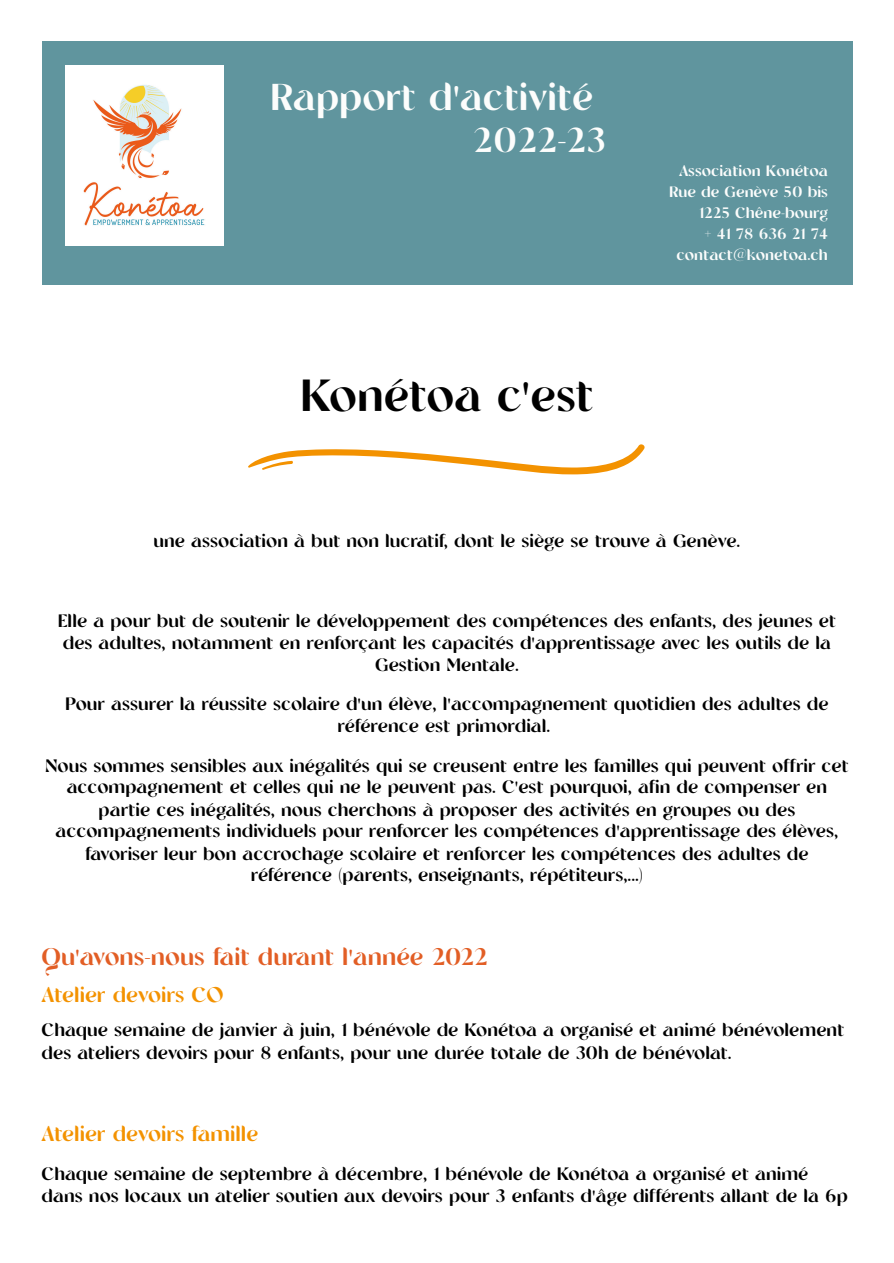
<style>
.page{position:relative;width:894px;height:1263px;background:#fff}
.page>*{position:absolute;margin:0;border:0;box-sizing:border-box;transform-origin:0 0}
.t1{font:45px "Tangerine";letter-spacing:-.005em;color:#000}
.t2{font:37.35px "Tangerine";color:#fcfdfc}
.t3{font:34.5px "Tangerine";color:#fcfdfc}
.t4{font:24px "Tangerine";color:#e25e25}
.t5{font:21px "Tangerine";color:#f39200}
.t6{font:18px/21.9px "Tangerine";color:#000;text-align:center}
.t7{font:15.15px "Tangerine";color:#fcfdfc}
</style>
<div class="page">
<div style="left:42px;top:42px;width:810px;height:243px;background:#60959e"></div>
<img style="left:66px;top:66px;width:157px;height:180px">
<svg style="left:248px;top:444px;width:397px;height:30px"></svg>
<p class="t2" style="left:270px;top:81px;width:324px">Rapport d'activité</p>
<p class="t3" style="left:473px;top:125px;width:135px">2022-23</p>
<h1 class="t1" style="left:300px;top:376px;width:295px">Konétoa c'est</h1>
<p class="t7" style="left:678px;top:164px;width:150px">Association Konétoa</p>
<p class="t7" style="left:669px;top:186px;width:160px">Rue de Genève 50 bis</p>
<p class="t7" style="left:698px;top:207px;width:130px">1225 Chêne-bourg</p>
<p class="t7" style="left:704px;top:228px;width:125px">+ 41 78 636 21 74</p>
<p class="t7" style="left:676px;top:249px;width:153px">contact@konetoa.ch</p>
<p class="t6" style="left:153px;top:531px;width:588px">une association à but non lucratif, dont le siège se trouve à Genève.</p>
<p class="t6" style="left:58px;top:611px;width:779px">Elle a pour but de soutenir le développement des compétences des enfants, des jeunes et des adultes, notamment en renforçant les capacités d'apprentissage avec les outils de la<br>Gestion Mentale.</p>
<p class="t6" style="left:65px;top:693px;width:764px;line-height:22.5px">Pour assurer la réussite scolaire d'un élève, l'accompagnement quotidien des adultes de référence est primordial.</p>
<p class="t6" style="left:45px;top:756px;width:805px">Nous sommes sensibles aux inégalités qui se creusent entre les familles qui peuvent offrir cet accompagnement et celles qui ne le peuvent pas. C'est pourquoi, afin de compenser en partie ces inégalités, nous cherchons à proposer des activités en groupes ou des accompagnements individuels pour renforcer les compétences d'apprentissage des élèves, favoriser leur bon accrochage scolaire et renforcer les compétences des adultes de référence (parents, enseignants, répétiteurs,...)</p>
<h2 class="t4" style="left:42px;top:947px;width:448px">Qu'avons-nous fait durant l'année 2022</h2>
<h3 class="t5" style="left:42px;top:986px;width:183px">Atelier devoirs CO</h3>
<p class="t6" style="left:42px;top:1020px;width:803px;line-height:22.5px;text-align:left">Chaque semaine de janvier à juin, 1 bénévole de Konétoa a organisé et animé bénévolement des ateliers devoirs pour 8 enfants, pour une durée totale de 30h de bénévolat.</p>
<h3 class="t5" style="left:42px;top:1125px;width:218px">Atelier devoirs famille</h3>
<p class="t6" style="left:42px;top:1164px;width:807px;line-height:21.3px;text-align:left">Chaque semaine de septembre à décembre, 1 bénévole de Konétoa a organisé et animé dans nos locaux un atelier soutien aux devoirs pour 3 enfants d'âge différents allant de la 6p</p>
</div>
